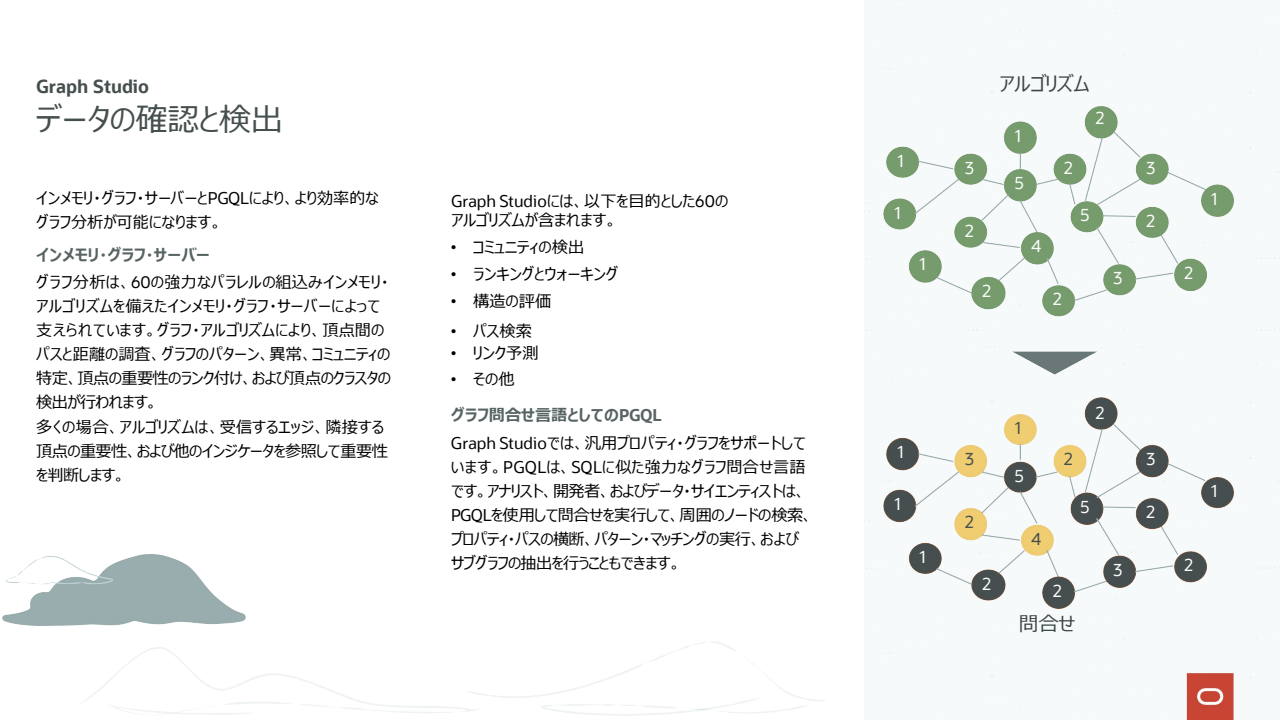
<style>
.page{position:relative;width:1280px;height:720px;background:#fff}
.page>*{position:absolute;margin:0;border:0;box-sizing:border-box;transform-origin:0 0}
.t1{font:31.8px "Meiryo UI";color:#464f4f}
.t2{font:19.8px "Meiryo UI";color:#3c4545}
.t3{font:700 18px "Oracle Sans";letter-spacing:-.01em;color:#464f4f}
.t4{font:16.8px "Oracle Sans";color:#fbfdfb}
.t5{font:16.8px "Oracle Sans";color:#464f4f}
.t6{font:16.2px/24px "Meiryo UI";color:#000}
.t7{font:16.2px/24px "Meiryo UI";letter-spacing:-.025em;color:#000}
.t8{font:16.2px/24px "Meiryo UI";letter-spacing:-.02em;color:#000}
.t9{font:700 16.2px "Meiryo UI";color:#586363}
.s1{font-family:"Oracle Sans"}
.s2{font-family:"Arial"}
</style>
<div class="page">
<img style="left:864px;top:0;width:416px;height:720px">
<img style="left:2px;top:555px;width:243px;height:71px">
<p class="t3" style="left:36px;top:75px;width:114px">Graph Studio</p>
<h2 class="t2" style="left:999px;top:70px;width:91px">アルゴリズム</h2>
<p class="t1" style="left:36px;top:98px;width:248px">データの確認と検出</p>
<p class="t4" style="left:1096px;top:108px;width:10px">2</p>
<p class="t4" style="left:1015px;top:126px;width:8px">1</p>
<p class="t6" style="left:36px;top:187px;width:344px">インメモリ・グラフ・サーバーと<span class="s1">PGQL</span>により、より効率的なグラフ分析が可能になります。</p>
<p class="t9" style="left:36px;top:243px;width:175px">インメモリ・グラフ・サーバー</p>
<p class="t6" style="left:36px;top:271px;width:356px">グラフ分析は、<span class="s1">60</span>の強力なパラレルの組込みインメモリ・アルゴリズムを備えたインメモリ・グラフ・サーバーによって支えられています。グラフ・アルゴリズムにより、頂点間のパスと距離の調査、グラフのパターン、異常、コミュニティの特定、頂点の重要性のランク付け、および頂点のクラスタの検出が行われます。</p>
<p class="t8" style="left:36px;top:416px;width:353px">多くの場合、アルゴリズムは、受信するエッジ、隣接する頂点の重要性、および他のインジケータを参照して重要性を判断します。</p>
<p class="t6" style="left:451px;top:192px;width:279px;line-height:19.2px"><span class="s1">Graph Studio</span>には、以下を目的とした<span class="s1">60</span>のアルゴリズムが含まれます。</p>
<p class="t6" style="left:451px;top:236px;width:135px"><span class="s2">•</span> コミュニティの検出</p>
<p class="t6" style="left:451px;top:263px;width:169px"><span class="s2">•</span> ランキングとウォーキング</p>
<p class="t6" style="left:451px;top:290px;width:102px"><span class="s2">•</span> 構造の評価</p>
<p class="t6" style="left:451px;top:320px;width:82px"><span class="s2">•</span> パス検索</p>
<p class="t6" style="left:451px;top:342px;width:89px"><span class="s2">•</span> リンク予測</p>
<p class="t6" style="left:451px;top:368px;width:65px"><span class="s2">•</span> その他</p>
<p class="t9" style="left:451px;top:404px;width:212px">グラフ問合せ言語としての<span class="s1">PGQL</span></p>
<p class="t7" style="left:451px;top:432px;width:364px"><span class="s1">Graph Studio</span>では、汎用プロパティ・グラフをサポートしています。<span class="s1">PGQL</span>は、<span class="s1">SQL</span>に似た強力なグラフ問合せ言語です。アナリスト、開発者、およびデータ・サイエンティストは、<br><span class="s1">PGQL</span>を使用して問合せを実行して、周囲のノードの検索、プロパティ・パスの横断、パターン・マッチングの実行、およびサブグラフの抽出を行うこともできます。</p>
<p class="t4" style="left:897px;top:151px;width:8px">1</p>
<p class="t4" style="left:894px;top:202px;width:8px">1</p>
<p class="t4" style="left:919px;top:254px;width:8px">1</p>
<p class="t4" style="left:897px;top:442px;width:8px">1</p>
<p class="t4" style="left:894px;top:494px;width:8px">1</p>
<p class="t4" style="left:919px;top:547px;width:8px">1</p>
<p class="t4" style="left:965px;top:158px;width:10px">3</p>
<p class="t4" style="left:965px;top:221px;width:10px">2</p>
<p class="t4" style="left:982px;top:281px;width:10px">2</p>
<p class="t4" style="left:1015px;top:173px;width:11px">5</p>
<p class="t4" style="left:1031px;top:236px;width:12px">4</p>
<p class="t4" style="left:1064px;top:158px;width:10px">2</p>
<p class="t4" style="left:1080px;top:205px;width:11px">5</p>
<p class="t4" style="left:1053px;top:289px;width:10px">2</p>
<p class="t5" style="left:965px;top:449px;width:10px">3</p>
<p class="t5" style="left:965px;top:512px;width:10px">2</p>
<p class="t4" style="left:982px;top:573px;width:10px">2</p>
<p class="t5" style="left:1015px;top:418px;width:8px">1</p>
<p class="t4" style="left:1015px;top:466px;width:11px">5</p>
<p class="t5" style="left:1031px;top:529px;width:12px">4</p>
<p class="t5" style="left:1064px;top:449px;width:10px">2</p>
<p class="t4" style="left:1096px;top:403px;width:10px">2</p>
<p class="t4" style="left:1080px;top:496px;width:11px">5</p>
<p class="t4" style="left:1053px;top:580px;width:10px">2</p>
<p class="t2" style="left:1019px;top:610px;width:58px">問合せ</p>
<p class="t4" style="left:1113px;top:268px;width:10px">3</p>
<p class="t4" style="left:1113px;top:559px;width:10px">3</p>
<p class="t4" style="left:1146px;top:158px;width:10px">3</p>
<p class="t4" style="left:1146px;top:211px;width:10px">2</p>
<p class="t4" style="left:1146px;top:449px;width:10px">3</p>
<p class="t4" style="left:1146px;top:502px;width:10px">2</p>
<p class="t4" style="left:1211px;top:188px;width:8px">1</p>
<p class="t4" style="left:1184px;top:263px;width:10px">2</p>
<p class="t4" style="left:1211px;top:481px;width:8px">1</p>
<p class="t4" style="left:1184px;top:555px;width:10px">2</p>
</div>
